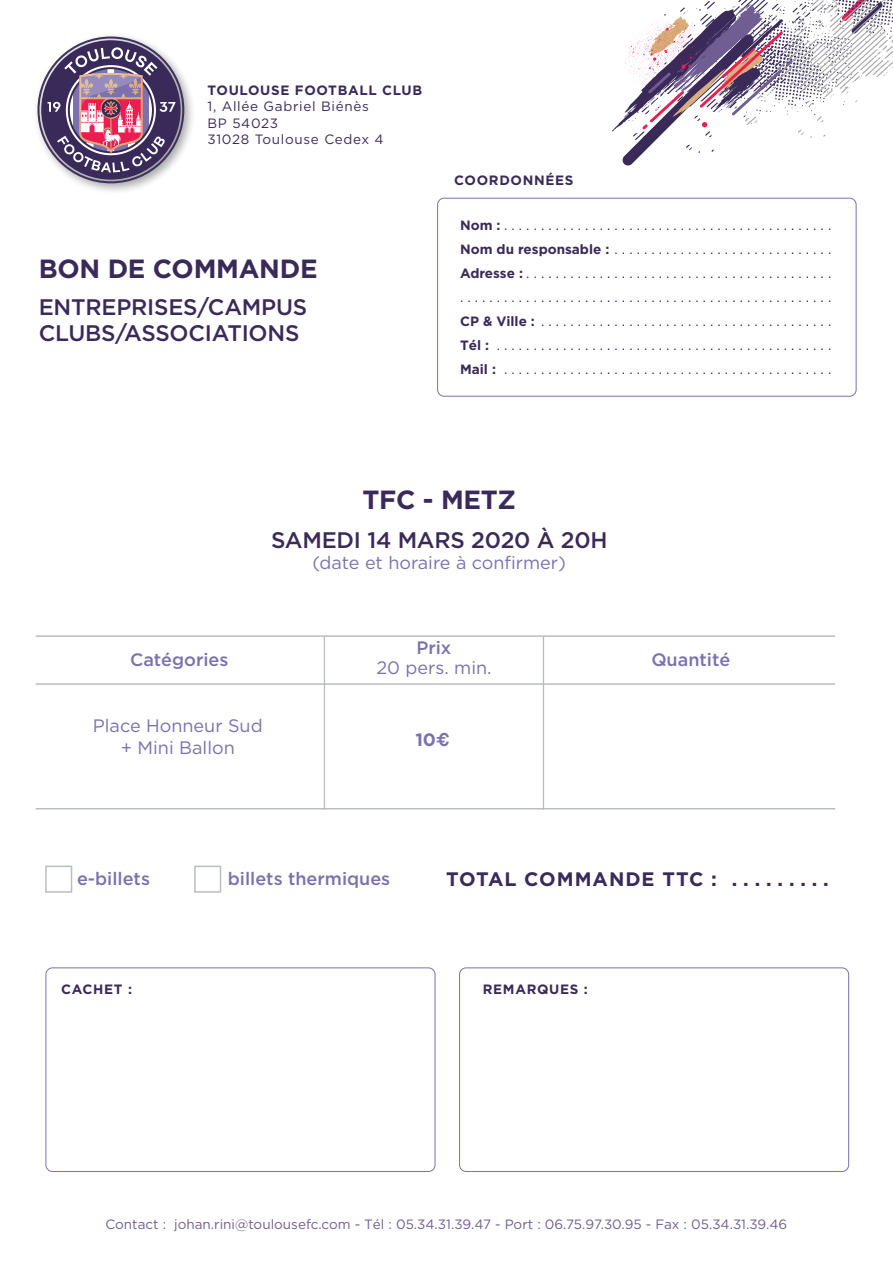
<style>
.page{position:relative;width:893px;height:1263px;background:#fff}
.page>*{position:absolute;margin:0;border:0;box-sizing:border-box;transform-origin:0 0}
.t1{font:700 26.25px "Gotham";letter-spacing:-.01em;color:#3a2a5a}
.t2{font:500 22.5px/25.8px "Gotham";letter-spacing:-.01em;color:#3a2a5a}
.t3{font:700 19.5px "Gotham";letter-spacing:.05em;color:#3a2a5a}
.t4{font:18px/21.6px "Gotham";color:#7c71ae;text-align:center}
.t5{font:500 18px "Gotham";color:#7c71ae}
.t6{font:700 18px "Gotham";color:#7c71ae}
.t7{font:13.5px/24px "Gotham";letter-spacing:.05em;color:#3a2a5a;text-align:justify}
.t8{font:13.5px "Gotham";color:#705e93}
.t9{font:700 13.5px "Gotham";letter-spacing:.05em;color:#3a2a5a}
.s1{font-weight:700}
.s2{font-family:"Helvetica"}
</style>
<div class="page">
<div style="left:459px;top:967px;width:390px;height:205px;border:1px solid #7c71ae;border-radius:7px"></div>
<div style="left:46px;top:967px;width:389px;height:205px;border:1px solid #7c71ae;border-radius:7px"></div>
<div style="left:437px;top:198px;width:419px;height:199px;border:1px solid #7c71ae;border-radius:7px"></div>
<img style="left:36px;top:36px;width:156px;height:156px">
<svg style="left:37px;top:37px;width:147px;height:146px"></svg>
<svg style="left:612px;top:0;width:281px;height:166px"></svg>
<div style="left:45px;top:865px;width:27px;height:28px;border:2px solid #bbbebe"></div>
<div style="left:194px;top:865px;width:27px;height:28px;border:2px solid #bbbebe"></div>
<hr style="left:36px;top:683px;width:799px;height:2px;background:#bbbebe">
<hr style="left:36px;top:635px;width:799px;height:2px;background:#bbbebe">
<hr style="left:324px;top:636px;width:1px;height:174px;background:#bbbebe">
<hr style="left:36px;top:808px;width:799px;height:1px;background:#bbbebe">
<hr style="left:543px;top:636px;width:1px;height:174px;background:#bbbebe">
<p class="t9" style="left:207px;top:83px;width:216px">TOULOUSE FOOTBALL CLUB</p>
<p class="t7" style="left:207px;top:98px;width:178px;line-height:16.2px;text-align:left">1, Allée Gabriel Biénès<br>BP 54023<br>31028 Toulouse Cedex 4</p>
<h1 class="t1" style="left:39px;top:253px;width:280px">BON DE COMMANDE</h1>
<h2 class="t2" style="left:39px;top:294px;width:270px">ENTREPRISES/CAMPUS<br>CLUBS/ASSOCIATIONS</h2>
<p class="t9" style="left:454px;top:172px;width:121px">COORDONNÉES</p>
<p class="t7" style="left:460px;top:213px;width:373px"><span class="s1">Nom :</span> . . . . . . . . . . . . . . . . . . . . . . . . . . . . . . . . . . . . . . . . . . . . .<br><span class="s1">Nom du responsable :</span> . . . . . . . . . . . . . . . . . . . . . . . . . . . . . .<br><span class="s1">Adresse :</span> . . . . . . . . . . . . . . . . . . . . . . . . . . . . . . . . . . . . . . . . . . . . . . . . . . . . . . . . . . . . . . . . . . . . . . . . . . . . . . . . . . . . . . . . . . . . .<br><span class="s1">CP &amp; Ville :</span> . . . . . . . . . . . . . . . . . . . . . . . . . . . . . . . . . . . . . . . .<br><span class="s1">Tél :</span> . . . . . . . . . . . . . . . . . . . . . . . . . . . . . . . . . . . . . . . . . . . . . .<br><span class="s1">Mail :</span> . . . . . . . . . . . . . . . . . . . . . . . . . . . . . . . . . . . . . . . . . . . . .</p>
<h1 class="t1" style="left:362px;top:485px;width:155px">TFC - METZ</h1>
<h2 class="t2" style="left:271px;top:527px;width:338px">SAMEDI 14 MARS 2020 À 20H</h2>
<h3 class="t4" style="left:312px;top:552px;width:255px">(date et horaire à confirmer)</h3>
<h3 class="t5" style="left:416px;top:638px;width:37px">Prix</h3>
<h3 class="t4" style="left:376px;top:657px;width:117px">20 pers. min.</h3>
<h3 class="t5" style="left:130px;top:649px;width:100px">Catégories</h3>
<h3 class="t5" style="left:651px;top:649px;width:80px">Quantité</h3>
<h3 class="t4" style="left:93px;top:715px;width:171px">Place Honneur Sud + Mini Ballon</h3>
<h3 class="t6" style="left:415px;top:729px;width:36px">10<span class="s2">€</span></h3>
<h3 class="t5" style="left:77px;top:868px;width:74px">e-billets</h3>
<h3 class="t5" style="left:228px;top:868px;width:164px">billets thermiques</h3>
<h3 class="t3" style="left:446px;top:868px;width:384px">TOTAL COMMANDE TTC : . . . . . . . . .</h3>
<p class="t9" style="left:61px;top:981px;width:72px">CACHET :</p>
<p class="t9" style="left:483px;top:981px;width:107px">REMARQUES :</p>
<p class="t8" style="left:105px;top:1216px;width:683px">Contact : johan.rini@toulousefc.com - Tél : 05.34.31.39.47 - Port : 06.75.97.30.95 - Fax : 05.34.31.39.46</p>
</div>
